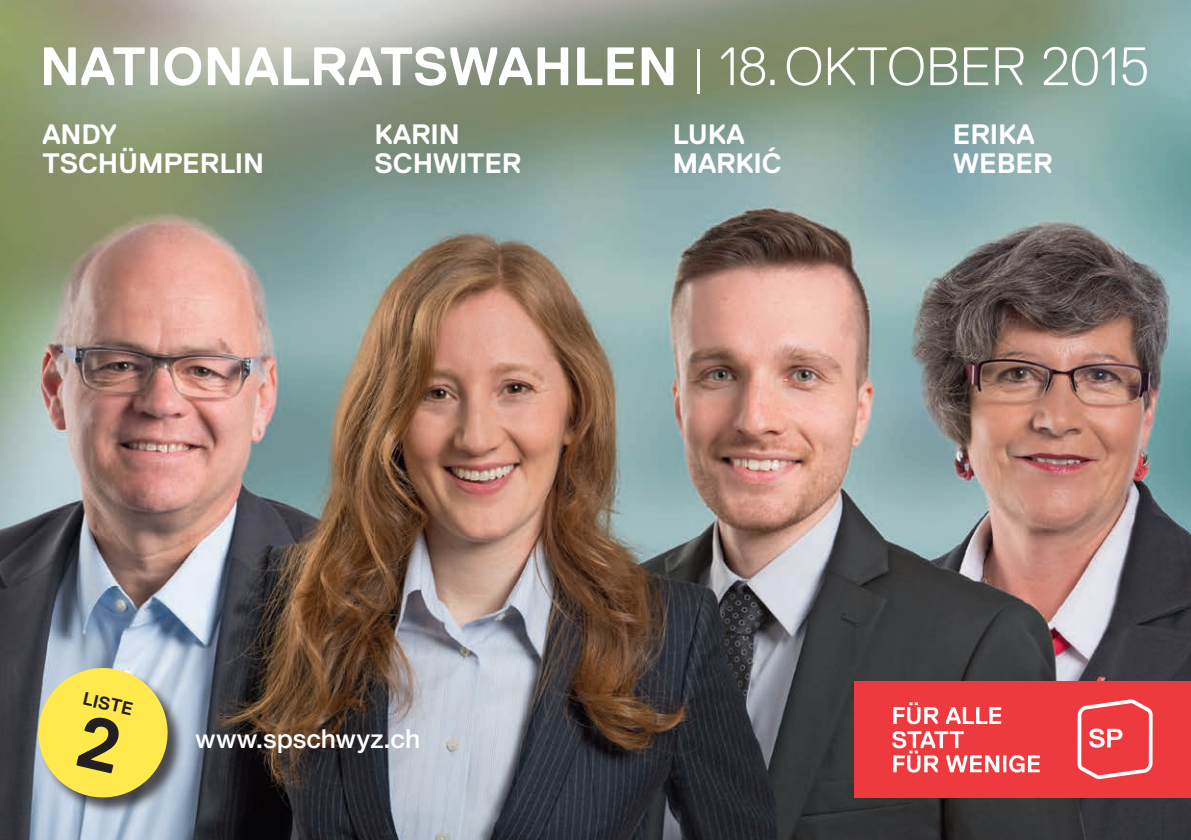
<style>
.page{position:relative;width:1191px;height:840px;background:#fff}
.page>*{position:absolute;margin:0;border:0;box-sizing:border-box;transform-origin:0 0}
.t1{font:700 53.8px "Replica";letter-spacing:.005em;color:#fff}
.t2{font:700 28px "Replica";letter-spacing:-.005em;color:#fff}
.t3{font:28px "Nimbus San Nov Sem Bol";color:#fff}
.t4{font:700 18.2px "Replica";color:#231f20}
.s1{font-family:"Nimbus San Nov";font-weight:300}
.s2{font-weight:300}
</style>
<div class="page">
<img style="left:0;top:0;width:1191px;height:839px">
<div style="left:39px;top:668px;width:147px;height:147px;background:#231f20;opacity:.75"></div>
<div style="left:855px;top:680px;width:336px;height:117px;background:#ee3a3e"></div>
<svg style="left:1077px;top:699px;width:75px;height:79px"></svg>
<svg style="left:893px;top:702px;width:45px;height:21px"></svg>
<svg style="left:946px;top:707px;width:55px;height:16px"></svg>
<svg style="left:892px;top:731px;width:147px;height:41px"></svg>
<svg style="left:32px;top:664px;width:141px;height:139px;background:#dbd06b"></svg>
<h1 class="t1" style="left:40px;top:37px;width:1111px">NATIONALRATSWAHLEN<span class="s1">|</span> <span class="s2">18.OKTOBER 2015</span></h1>
<p class="t2" style="left:43px;top:119px;width:76px">ANDY</p>
<p class="t2" style="left:375px;top:119px;width:87px">KARIN</p>
<p class="t2" style="left:673px;top:119px;width:73px">LUKA</p>
<p class="t2" style="left:953px;top:119px;width:83px">ERIKA</p>
<p class="t2" style="left:43px;top:147px;width:223px">TSCHÜMPERLIN</p>
<p class="t2" style="left:375px;top:147px;width:148px">SCHWITER</p>
<p class="t2" style="left:673px;top:147px;width:110px">MARKIC´</p>
<p class="t2" style="left:953px;top:147px;width:101px">WEBER</p>
<p class="t4" style="left:85px;top:687px;width:52px;rotate:13deg">LISTE</p>
<p class="t3" style="left:196px;top:722px;width:226px">www.spschwyz.ch</p>
</div>
